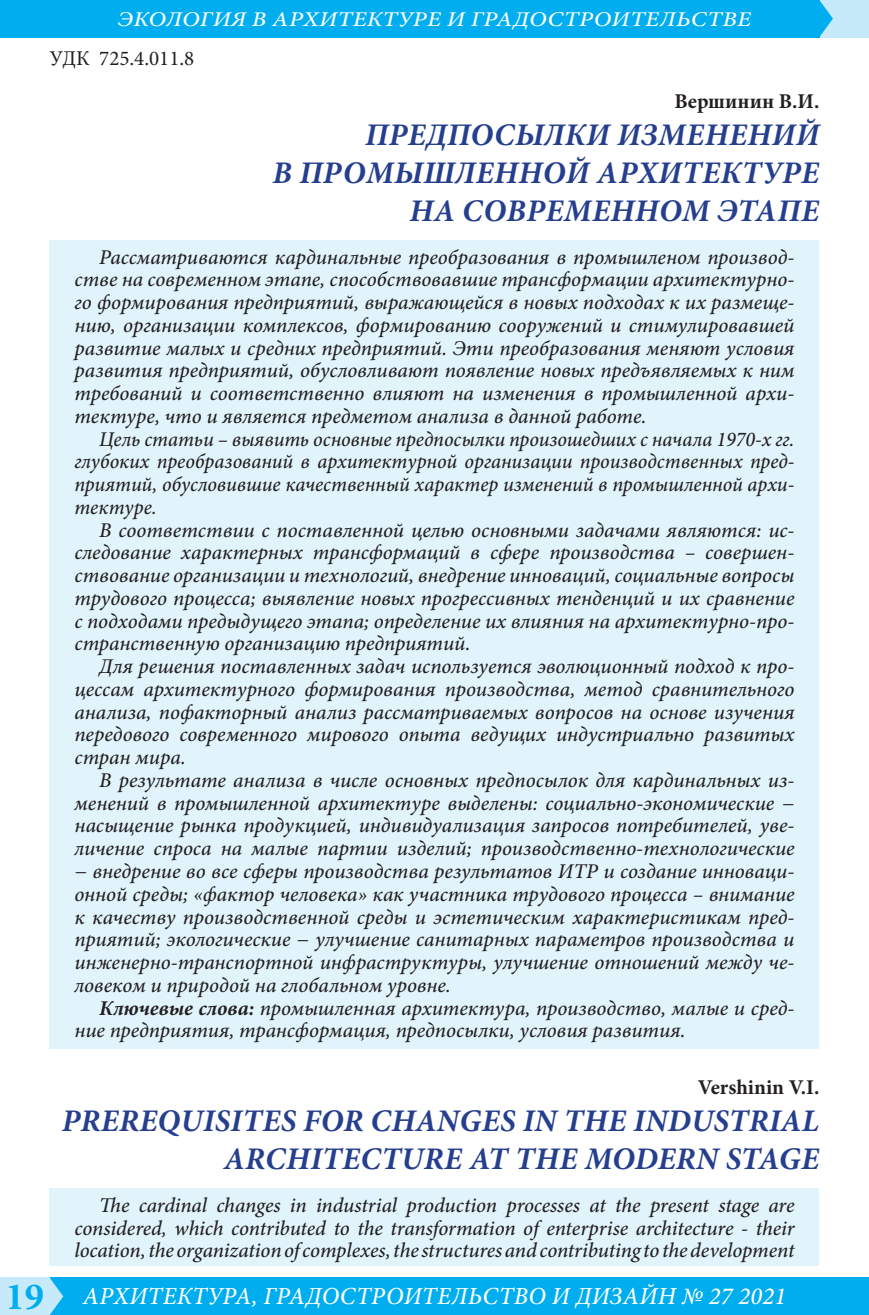
<style>
.page{position:relative;width:869px;height:1315px;background:#fff}
.page>*{position:absolute;margin:0;border:0;box-sizing:border-box;transform-origin:0 0}
.Заголовок{font:italic 700 31.5px/37.8px "Minion Pro";letter-spacing:.01em;color:#253f8e;text-align:right}
.Номер_страницы{font:italic 500 24.5px "Minion Pro";letter-spacing:.01em;color:#fff}
.Аннотация{font:italic 500 21px/22.8px "Minion Pro";color:#231f20;text-align:justify}
.Аннотация-2{font:italic 500 21px/22.8px "Minion Pro";color:#231f20;text-align:justify;scale:.96 1}
.t1{font:italic 500 21px "Minion Pro";letter-spacing:.01em;color:#fff;scale:1.17 1}
.Автор{font:700 21px "Minion Pro";color:#231f20}
.УДК-ББК{font:21px "Minion Pro";color:#231f20}
.s1{font-weight:700}
.s2{font-weight:700;font-style:normal;font-size:38.5px;color:#00aeef}
</style>
<div class="page">
<div style="left:46px;top:1277px;width:822px;height:38px;background:#00aeef"></div>
<div style="left:819px;top:0;width:49px;height:37px;background:#c6eafa"></div>
<div style="left:0;top:1277px;width:50px;height:38px;background:#c6eafa"></div>
<div style="left:0;top:0;width:819px;height:37px;background:#00aeef"></div>
<svg style="left:50px;top:1278px;width:13px;height:37px"></svg>
<svg style="left:819px;top:0;width:13px;height:37px"></svg>
<div style="left:50px;top:1187px;width:769px;height:78px;background:#e1f4fc"></div>
<div style="left:50px;top:240px;width:769px;height:808px;background:#e1f4fc"></div>
<p class="t1" style="left:118px;top:5px;width:542px">ЭКОЛОГИЯ В АРХИТЕКТУРЕ И ГРАДОСТРОИТЕЛЬСТВЕ</p>
<p class="УДК-ББК" style="left:50px;top:44px;width:146px">УДК 725.4.011.8</p>
<p class="Автор" style="left:674px;top:86px;width:146px">Вершинин В.И.</p>
<p class="Заголовок" style="left:272px;top:116px;width:548px">ПРЕДПОСЫЛКИ ИЗМЕНЕНИЙ<br>В ПРОМЫШЛЕННОЙ АРХИТЕКТУРЕ<br>НА СОВРЕМЕННОМ ЭТАПЕ</p>
<p class="Аннотация" style="left:74px;top:245px;width:721px;text-indent:25px">Рассматриваются кардинальные преобразования в промышленом производ&shy;стве на современном этапе, способствовавшие трансформации архитектурно&shy;го формирования предприятий, выражающейся в новых подходах к их размеще&shy;нию, организации комплексов, формированию сооружений и стимулировавшей развитие малых и средних предприятий. Эти преобразования меняют условия развития предприятий, обусловливают появление новых предъявляемых к ним требований и соответственно влияют на изменения в промышленной архи&shy;тектуре, что и является предметом анализа в данной работе.</p>
<p class="Аннотация-2" style="left:74px;top:427px;width:751px;text-indent:25px">Цель статьи – выявить основные предпосылки произошедших с начала 1970-х гг. глубоких преобразований в архитектурной организации производственных пред&shy;приятий, обусловившие качественный характер изменений в промышленной архи&shy;тектуре.</p>
<p class="Аннотация" style="left:74px;top:518px;width:721px;text-indent:25px">В соответствии с поставленной целью основными задачами являются: ис&shy;следование характерных трансформаций в сфере производства – совершен&shy;ствование организации и технологий, внедрение инноваций, социальные вопросы трудового процесса; выявление новых прогрессивных тенденций и их сравнение с подходами предыдущего этапа; определение их влияния на архитектурно-про&shy;странственную организацию предприятий.</p>
<p class="Аннотация" style="left:74px;top:655px;width:721px;text-indent:25px">Для решения поставленных задач используется эволюционный подход к про&shy;цессам архитектурного формирования производства, метод сравнительного анализа, пофакторный анализ рассматриваемых вопросов на основе изучения передового современного мирового опыта ведущих индустриально развитых стран мира.</p>
<p class="Аннотация" style="left:74px;top:769px;width:721px;text-indent:25px">В результате анализа в числе основных предпосылок для кардинальных из&shy;менений в промышленной архитектуре выделены: социально-экономические − насыщение рынка продукцией, индивидуализация запросов потребителей, уве&shy;личение спроса на малые партии изделий; производственно-технологические − внедрение во все сферы производства результатов ИТР и создание инноваци&shy;онной среды; «фактор человека» как участника трудового процесса – внимание к качеству производственной среды и эстетическим характеристикам пред&shy;приятий; экологические − улучшение санитарных параметров производства и инженерно-транспортной инфраструктуры, улучшение отношений между че&shy;ловеком и природой на глобальном уровне.</p>
<p class="Аннотация" style="left:74px;top:996px;width:721px;text-indent:25px"><span class="s1">Ключевые слова:</span> промышленная архитектура, производство, малые и сред&shy;ние предприятия, трансформация, предпосылки, условия развития.</p>
<p class="Автор" style="left:697px;top:1072px;width:123px">Vershinin V.I.</p>
<p class="Заголовок" style="left:62px;top:1102px;width:758px">PREREQUISITES FOR CHANGES IN THE INDUSTRIAL<br>ARCHITECTURE AT THE MODERN STAGE</p>
<p class="Аннотация" style="left:74px;top:1193px;width:721px;text-indent:25px">The cardinal changes in industrial production processes at the present stage are considered, which contributed to the transformation of enterprise architecture - their location, the organization of complexes, the structures and contributing to the development</p>
<p class="Номер_страницы" style="left:6px;top:1279px;width:781px"><span class="s2">19</span> АРХИТЕКТУРА, ГРАДОСТРОИТЕЛЬСТВО И ДИЗАЙН № 27 2021</p>
</div>
